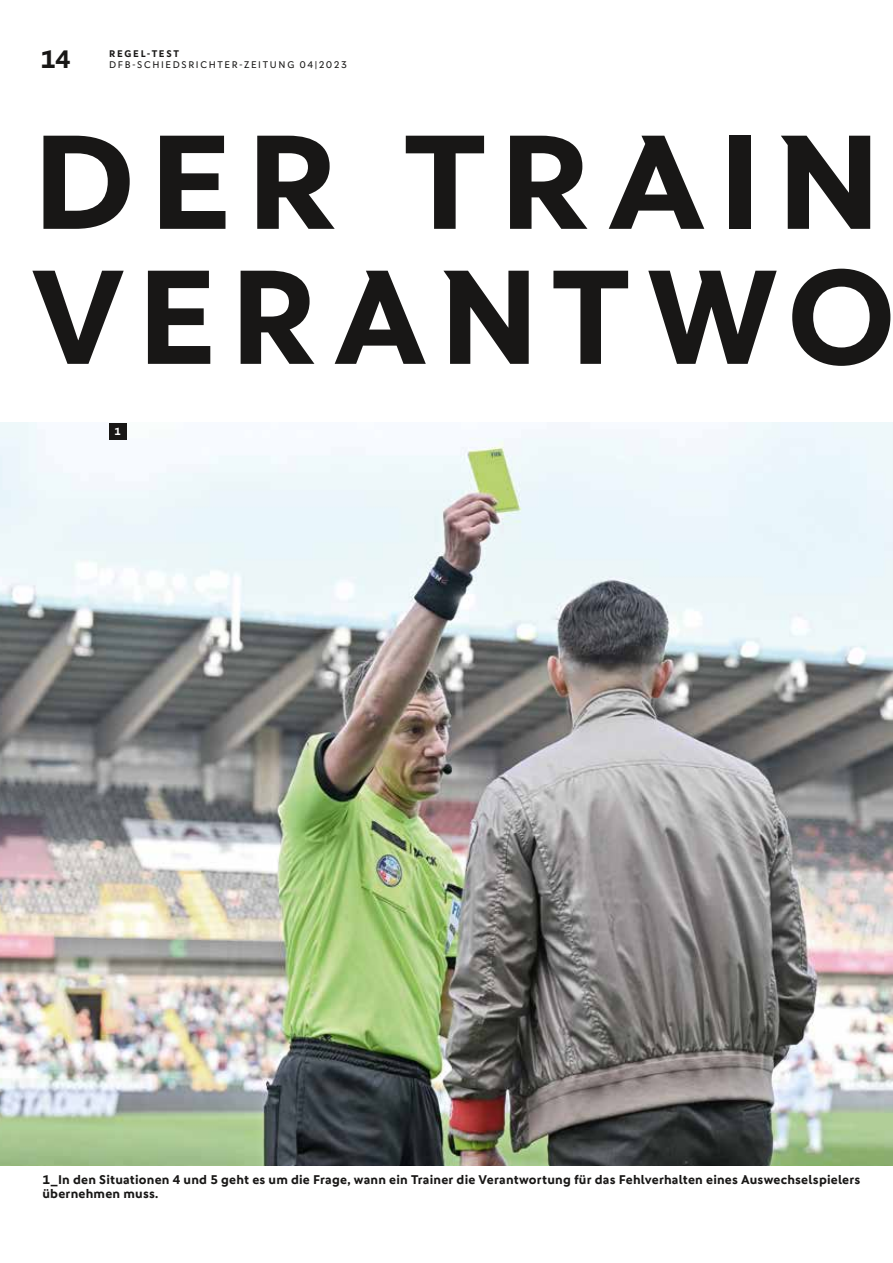
<style>
.page{position:relative;width:893px;height:1263px;background:#fff}
.page>*{position:absolute;margin:0;border:0;box-sizing:border-box;transform-origin:0 0}
.t1{font:700 135px/135px "DFB Sans";letter-spacing:.085em;color:#181716;scale:1.07 1}
.t2{font:700 25.5px "DFB Sans";color:#181716}
.t3{font:700 12.75px/14.2px "DFB Sans";letter-spacing:.015em;color:#181716}
.t4{font:700 10.5px "DFB Sans";color:#fff}
.t5{font:9.75px "DFB Sans";letter-spacing:.17em;color:#181716}
.t6{font:700 9.75px "DFB Sans";letter-spacing:.18em;color:#181716}
</style>
<div class="page">
<img style="left:0;top:423px;width:893px;height:742px">
<div style="left:109px;top:423px;width:17px;height:17px;background:#181716"></div>
<p class="t6" style="left:109px;top:47px;width:72px">REGEL-TEST</p>
<h2 class="t2" style="left:40px;top:44px;width:32px">14</h2>
<p class="t5" style="left:109px;top:59px;width:239px">DFB-SCHIEDSRICHTER-ZEITUNG 04|2023</p>
<h1 class="t1" style="left:31px;top:114px;width:809px">DER TRAIN<br>VERANTWO</h1>
<p class="t4" style="left:114px;top:426px;width:8px">1</p>
<p class="t3" style="left:43px;top:1172px;width:819px">1_In den Situationen 4 und 5 geht es um die Frage, wann ein Trainer die Verantwortung für das Fehlverhalten eines Auswechselspielers übernehmen muss.</p>
</div>
